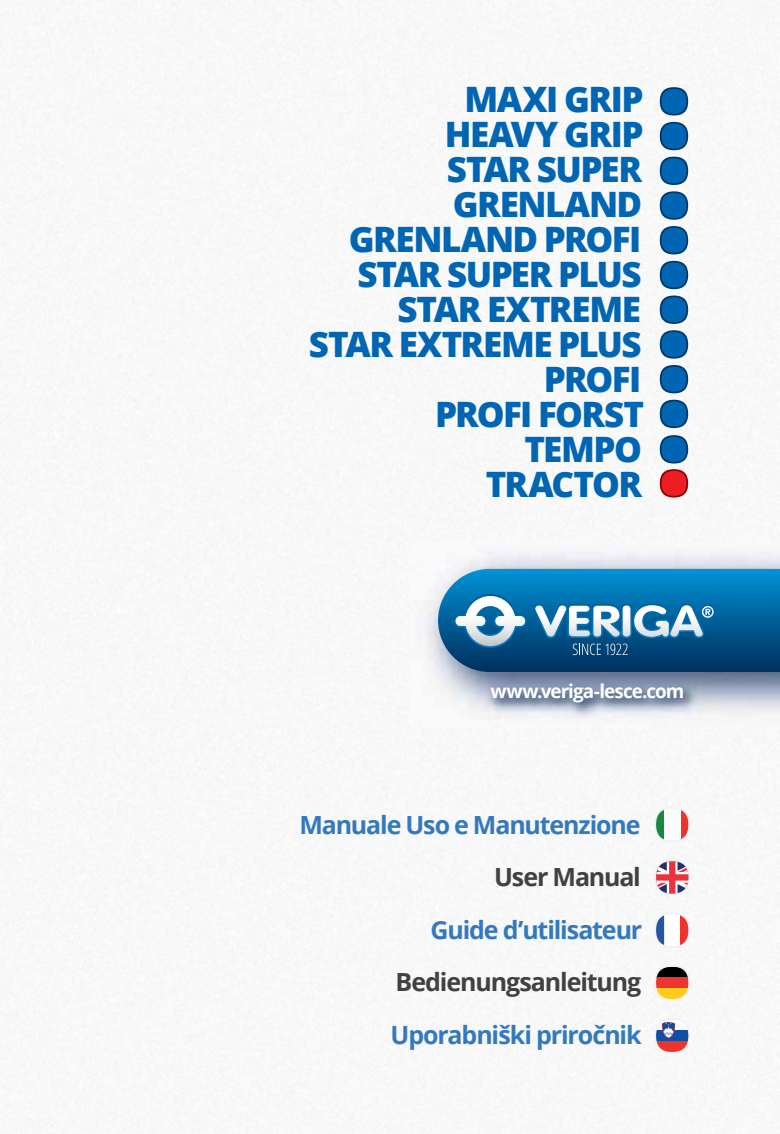
<style>
.page{position:relative;width:780px;height:1134px;background:#fff}
.page>*{position:absolute;margin:0;border:0;box-sizing:border-box;transform-origin:0 0}
.t1{font:800 35px/35px "Open Sans";letter-spacing:-.045em;color:#0066b3;text-align:right}
.t2{font:700 25px "Open Sans";letter-spacing:-.045em;color:#3479be}
.t3{font:700 25px "Open Sans";letter-spacing:-.045em;color:#414042}
.t4{font:700 19px "Open Sans";letter-spacing:-.05em;color:#fff}
</style>
<div class="page">
<img style="left:0;top:0;width:780px;height:1134px">
<svg style="left:659px;top:365px;width:29px;height:28px"></svg>
<div style="left:661px;top:367px;width:25px;height:25px;background:#0066b3;border-radius:50%"></div>
<svg style="left:659px;top:330px;width:29px;height:29px"></svg>
<div style="left:661px;top:332px;width:25px;height:25px;background:#0066b3;border-radius:50%"></div>
<svg style="left:659px;top:296px;width:29px;height:28px"></svg>
<div style="left:661px;top:297px;width:25px;height:25px;background:#0066b3;border-radius:50%"></div>
<svg style="left:659px;top:261px;width:29px;height:28px"></svg>
<div style="left:661px;top:263px;width:25px;height:24px;background:#0066b3;border-radius:50%"></div>
<svg style="left:659px;top:157px;width:29px;height:28px"></svg>
<div style="left:661px;top:158px;width:25px;height:25px;background:#0066b3;border-radius:50%"></div>
<svg style="left:659px;top:226px;width:29px;height:28px"></svg>
<div style="left:661px;top:228px;width:25px;height:25px;background:#0066b3;border-radius:50%"></div>
<svg style="left:659px;top:122px;width:29px;height:28px"></svg>
<div style="left:661px;top:124px;width:25px;height:24px;background:#0066b3;border-radius:50%"></div>
<svg style="left:659px;top:191px;width:29px;height:29px"></svg>
<div style="left:661px;top:193px;width:25px;height:25px;background:#0066b3;border-radius:50%"></div>
<svg style="left:659px;top:87px;width:29px;height:29px"></svg>
<div style="left:661px;top:89px;width:25px;height:25px;background:#0066b3;border-radius:50%"></div>
<svg style="left:659px;top:400px;width:29px;height:28px"></svg>
<div style="left:661px;top:401px;width:25px;height:25px;background:#0066b3;border-radius:50%"></div>
<svg style="left:659px;top:435px;width:29px;height:28px"></svg>
<div style="left:661px;top:437px;width:25px;height:25px;background:#0066b3;border-radius:50%"></div>
<svg style="left:659px;top:469px;width:29px;height:28px"></svg>
<div style="left:661px;top:471px;width:25px;height:25px;background:#ed1d24;border-radius:50%"></div>
<img style="left:410px;top:541px;width:370px;height:186px">
<svg style="left:438px;top:569px;width:342px;height:103px;background:#2678a8"></svg>
<img style="left:481px;top:673px;width:220px;height:49px">
<svg style="left:654px;top:807px;width:36px;height:35px"></svg>
<svg style="left:680px;top:808px;width:8px;height:33px"></svg>
<div style="left:664px;top:808px;width:16px;height:33px;background:#fafcf9"></div>
<svg style="left:656px;top:808px;width:8px;height:33px"></svg>
<svg style="left:654px;top:860px;width:36px;height:35px"></svg>
<svg style="left:656px;top:861px;width:32px;height:32px"></svg>
<div style="left:654px;top:912px;width:36px;height:36px;background:#f1f1f2;border-radius:50%"></div>
<div style="left:664px;top:914px;width:16px;height:32px;background:#fff"></div>
<svg style="left:680px;top:914px;width:8px;height:32px"></svg>
<svg style="left:656px;top:914px;width:8px;height:32px"></svg>
<div style="left:654px;top:965px;width:36px;height:36px;background:#f1f1f2;border-radius:50%"></div>
<svg style="left:656px;top:967px;width:32px;height:10px"></svg>
<div style="left:656px;top:977px;width:32px;height:11px;background:#ee342e"></div>
<svg style="left:656px;top:988px;width:32px;height:11px"></svg>
<svg style="left:654px;top:1018px;width:36px;height:35px"></svg>
<svg style="left:656px;top:1020px;width:32px;height:10px"></svg>
<div style="left:656px;top:1030px;width:32px;height:11px;background:#104ea2"></div>
<svg style="left:656px;top:1041px;width:32px;height:11px"></svg>
<svg style="left:661px;top:1022px;width:14px;height:16px"></svg>
<p class="t1" style="left:309px;top:80px;width:336px">MAXI GRIP<br>HEAVY GRIP<br>STAR SUPER<br>GRENLAND<br>GRENLAND PROFI<br>STAR SUPER PLUS<br>STAR EXTREME<br>STAR EXTREME PLUS<br>PROFI<br>PROFI FORST<br>TEMPO<br>TRACTOR</p>
<p class="t4" style="left:490px;top:678px;width:195px">www.veriga-lesce.com</p>
<p class="t2" style="left:299px;top:807px;width:343px">Manuale Uso e Manutenzione</p>
<p class="t3" style="left:494px;top:860px;width:148px">User Manual</p>
<p class="t2" style="left:430px;top:912px;width:213px">Guide d’utilisateur</p>
<p class="t3" style="left:395px;top:965px;width:247px">Bedienungsanleitung</p>
<p class="t2" style="left:390px;top:1017px;width:252px">Uporabniški priročnik</p>
</div>
